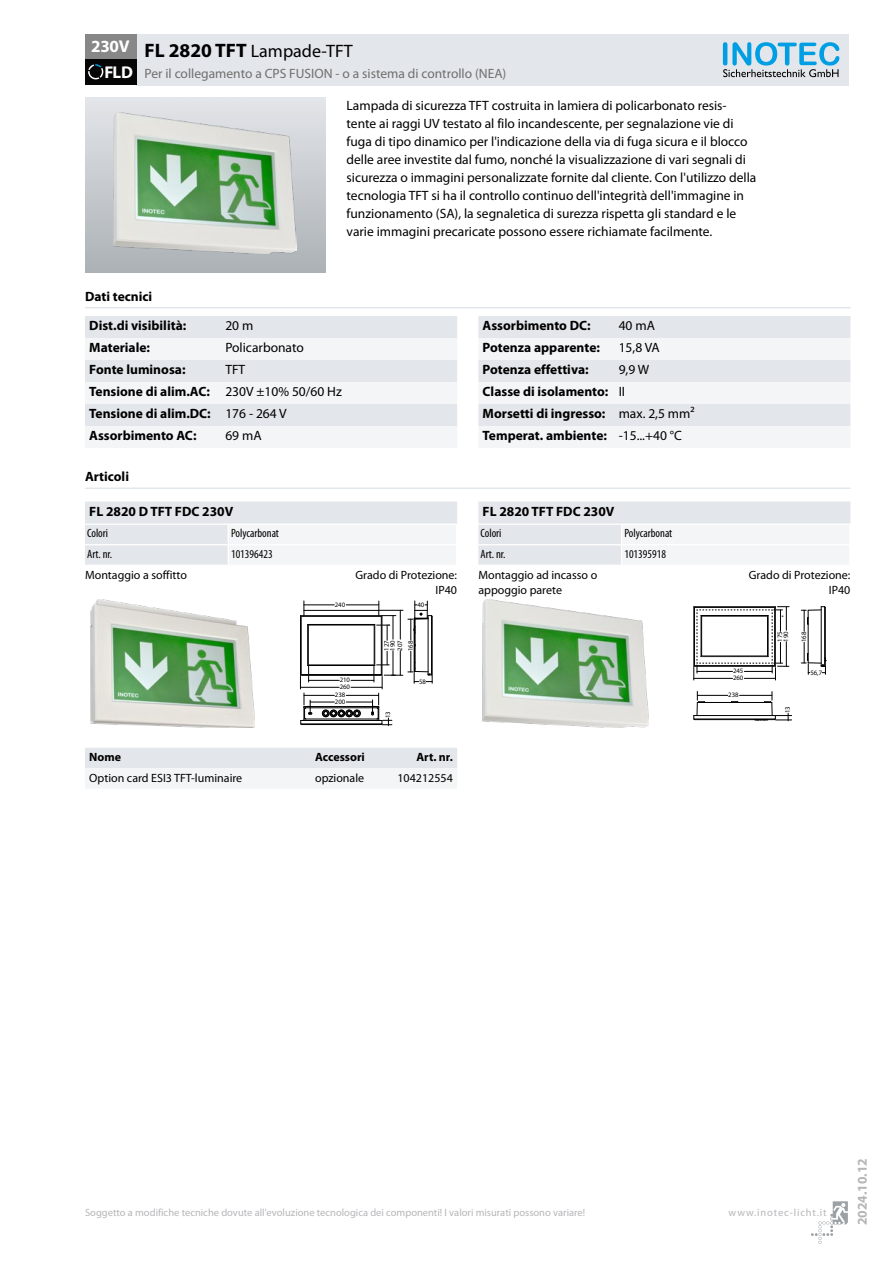
<style>
.page{position:relative;width:893px;height:1263px;background:#fff}
.page>*{position:absolute;margin:0;border:0;box-sizing:border-box;transform-origin:0 0}
.t1{font:18px "Myriad Pro";color:#000}
.t2{font:700 17.1px/25.5px "Myriad Pro";letter-spacing:-.01em;color:#fff;text-align:right}
.t3{font:13.5px/18px "Myriad Pro";color:#000}
.t4{font:700 13.5px/22px "Myriad Pro";color:#000}
.t5{font:13.5px "Myriad Pro";color:#706f6f}
.t6{font:700 13.5px "Myriad Pro";color:#b6b6ba}
.t7{font:12px/14.4px "Myriad Pro";color:#000;text-align:right}
.t8{font:condensed 12px "Myriad Pro";color:#000}
.t9{font:700 12px "Myriad Pro";color:#000}
.t10{font:10.5px "Myriad Pro";color:#b6b6ba}
.t11{font:10.5px "Myriad Pro";letter-spacing:.08em;color:#b6b6ba}
.t12{font:6.75px/6px "Myriad";color:#000}
.s1{font-weight:700;font-size:19.5px}
.s2{font-weight:400}
</style>
<div class="page">
<svg style="left:811px;top:1201px;width:37px;height:43px"></svg>
<div style="left:85px;top:98px;width:240px;height:174px;background:linear-gradient(to bottom,#e3e5e9,#acb2b5)"></div>
<img style="left:114px;top:113px;width:183px;height:140px">
<svg style="left:85px;top:316px;width:372px;height:132px"></svg>
<svg style="left:478px;top:316px;width:372px;height:132px"></svg>
<hr style="left:85px;top:307px;width:765px;height:1px;background:#e3e6ea">
<hr style="left:85px;top:487px;width:765px;height:2px;background:#e3e6ea">
<svg style="left:85px;top:502px;width:372px;height:63px"></svg>
<img style="left:90px;top:600px;width:164px;height:127px">
<svg style="left:300px;top:601px;width:133px;height:124px"></svg>
<div style="left:322px;top:710px;width:7px;height:7px;border:1px solid #000;border-radius:50%"></div>
<svg style="left:478px;top:502px;width:372px;height:63px"></svg>
<img style="left:482px;top:600px;width:167px;height:127px">
<hr style="left:740px;top:695px;width:32px;height:1px;background:#000">
<hr style="left:697px;top:695px;width:31px;height:1px;background:#000">
<hr style="left:824px;top:607px;width:1px;height:59px;background:#000">
<hr style="left:821px;top:607px;width:1px;height:58px;background:#000">
<hr style="left:825px;top:607px;width:1px;height:59px;background:#000">
<hr style="left:694px;top:715px;width:81px;height:1px;background:#000">
<hr style="left:694px;top:719px;width:81px;height:1px;background:#000">
<hr style="left:808px;top:610px;width:1px;height:53px;background:#000">
<svg style="left:801px;top:606px;width:25px;height:25px"></svg>
<svg style="left:801px;top:642px;width:25px;height:32px"></svg>
<hr style="left:697px;top:702px;width:75px;height:1px;background:#000">
<svg style="left:693px;top:691px;width:12px;height:29px"></svg>
<svg style="left:754px;top:691px;width:38px;height:30px"></svg>
<svg style="left:693px;top:606px;width:96px;height:74px"></svg>
<div style="left:136px;top:34px;width:712px;height:51px;background:#e3e6ea"></div>
<div style="left:85px;top:34px;width:51px;height:26px;background:#878787"></div>
<div style="left:85px;top:60px;width:51px;height:25px;background:#070606"></div>
<svg style="left:88px;top:64px;width:15px;height:15px"></svg>
<svg style="left:723px;top:42px;width:116px;height:35px"></svg>
<svg style="left:85px;top:748px;width:372px;height:40px"></svg>
<p class="t2" style="left:91px;top:33px;width:43px">230V<br>FLD</p>
<h1 class="t1" style="left:145px;top:40px;width:210px"><span class="s1">FL 2820 TFT</span> Lampade-TFT</h1>
<p class="t5" style="left:145px;top:65px;width:363px">Per il collegamento a CPS FUSION - o a sistema di controllo (NEA)</p>
<p class="t3" style="left:347px;top:96px;width:411px">Lampada di sicurezza TFT costruita in lamiera di policarbonato resis&shy;tente ai raggi UV testato al filo incandescente, per segnalazione vie di fuga di tipo dinamico per l'indicazione della via di fuga sicura e il blocco delle aree investite dal fumo, nonché la visualizzazione di vari segnali di sicurezza o immagini personalizzate fornite dal cliente. Con l'utilizzo della tecnologia TFT si ha il controllo continuo dell'integrità dell'immagine in funzionamento (SA), la segnaletica di surezza rispetta gli standard e le varie immagini precaricate possono essere richiamate facilmente.</p>
<p class="t4" style="left:85px;top:285px;width:69px">Dati tecnici</p>
<p class="t4" style="left:89px;top:314px;width:99px">Dist.di visibilità:</p>
<p class="t3" style="left:225px;top:317px;width:29px">20 m</p>
<p class="t4" style="left:89px;top:336px;width:62px">Materiale:</p>
<p class="t3" style="left:225px;top:339px;width:80px">Policarbonato</p>
<p class="t4" style="left:89px;top:358px;width:98px">Fonte luminosa:</p>
<p class="t4" style="left:89px;top:358px;width:254px;text-indent:136px"><span class="s2">TFT<br></span>Tensione di alim.AC: <span class="s2">230V ±10% 50/60 Hz<br></span>Tensione di alim.DC: <span class="s2">176 - 264 V<br></span>Assorbimento AC:</p>
<p class="t3" style="left:225px;top:427px;width:38px">69 mA</p>
<p class="t4" style="left:85px;top:465px;width:45px">Articoli</p>
<p class="t4" style="left:89px;top:500px;width:146px">FL 2820 D TFT FDC 230V</p>
<p class="t8" style="left:87px;top:526px;width:22px">Colori</p>
<p class="t8" style="left:231px;top:526px;width:49px">Polycarbonat</p>
<p class="t8" style="left:87px;top:547px;width:27px">Art. nr.</p>
<p class="t8" style="left:231px;top:547px;width:43px">101396423</p>
<p class="t7" style="left:85px;top:568px;width:103px">Montaggio a soffitto</p>
<p class="t7" style="left:355px;top:568px;width:103px">Grado di Protezione:<br>IP40</p>
<p class="t12" style="left:335px;top:602px;width:12px">240</p>
<p class="t12" style="left:417px;top:602px;width:8px">40</p>
<p class="t12" style="left:340px;top:677px;width:12px;line-height:6.9px">210<br>260</p>
<p class="t12" style="left:335px;top:692px;width:12px;line-height:6.6px">238<br>200</p>
<p class="t12" style="left:384px;top:651px;width:12px;rotate:-90deg">127<br>190</p>
<p class="t12" style="left:395px;top:651px;width:12px;line-height:10.5px;rotate:-90deg">207<br>168</p>
<p class="t12" style="left:385px;top:718px;width:8px;rotate:-90deg">13</p>
<p class="t12" style="left:419px;top:679px;width:8px">58</p>
<p class="t9" style="left:89px;top:749px;width:33px">Nome</p>
<p class="t9" style="left:315px;top:749px;width:51px">Accessori</p>
<p class="t9" style="left:416px;top:749px;width:38px">Art. nr.</p>
<p class="t7" style="left:89px;top:770px;width:155px">Option card ESI3 TFT-luminaire</p>
<p class="t7" style="left:315px;top:770px;width:51px">opzionale</p>
<p class="t7" style="left:397px;top:770px;width:57px">104212554</p>
<p class="t4" style="left:483px;top:314px;width:110px">Assorbimento DC:</p>
<p class="t3" style="left:619px;top:317px;width:38px">40 mA</p>
<p class="t4" style="left:483px;top:336px;width:119px">Potenza apparente:</p>
<p class="t3" style="left:619px;top:339px;width:42px">15,8 VA</p>
<p class="t4" style="left:483px;top:358px;width:108px">Potenza effettiva:</p>
<p class="t4" style="left:483px;top:358px;width:213px;text-indent:136px"><span class="s2">9,9 W<br></span>Classe di isolamento: <span class="s2">II<br></span>Morsetti di ingresso: <span class="s2">max. 2,5 mm²<br></span>Temperat. ambiente: <span class="s2">-15...+40 °C</span></p>
<p class="t4" style="left:483px;top:500px;width:133px">FL 2820 TFT FDC 230V</p>
<p class="t8" style="left:480px;top:526px;width:22px">Colori</p>
<p class="t8" style="left:624px;top:526px;width:49px">Polycarbonat</p>
<p class="t8" style="left:480px;top:547px;width:27px">Art. nr.</p>
<p class="t8" style="left:624px;top:547px;width:43px">101395918</p>
<p class="t7" style="left:478px;top:568px;width:120px;text-align:left">Montaggio ad incasso o appoggio parete</p>
<p class="t7" style="left:749px;top:568px;width:103px">Grado di Protezione:<br>IP40</p>
<p class="t12" style="left:777px;top:642px;width:12px;rotate:-90deg">175<br>190</p>
<p class="t12" style="left:801px;top:642px;width:12px;rotate:-90deg">168</p>
<p class="t12" style="left:733px;top:668px;width:12px;line-height:6.9px">245<br>260</p>
<p class="t12" style="left:728px;top:692px;width:12px">238</p>
<p class="t12" style="left:810px;top:670px;width:13px">56,7</p>
<p class="t12" style="left:785px;top:713px;width:8px;rotate:-90deg">13</p>
<p class="t10" style="left:85px;top:1205px;width:502px">Soggetto a modifiche tecniche dovute all'evoluzione tecnologica dei componenti! I valori misurati possono variare!</p>
<p class="t11" style="left:729px;top:1205px;width:99px">www.inotec-licht.it</p>
<p class="t6" style="left:854px;top:1225px;width:68px;rotate:-90deg">2024.10.12</p>
</div>
